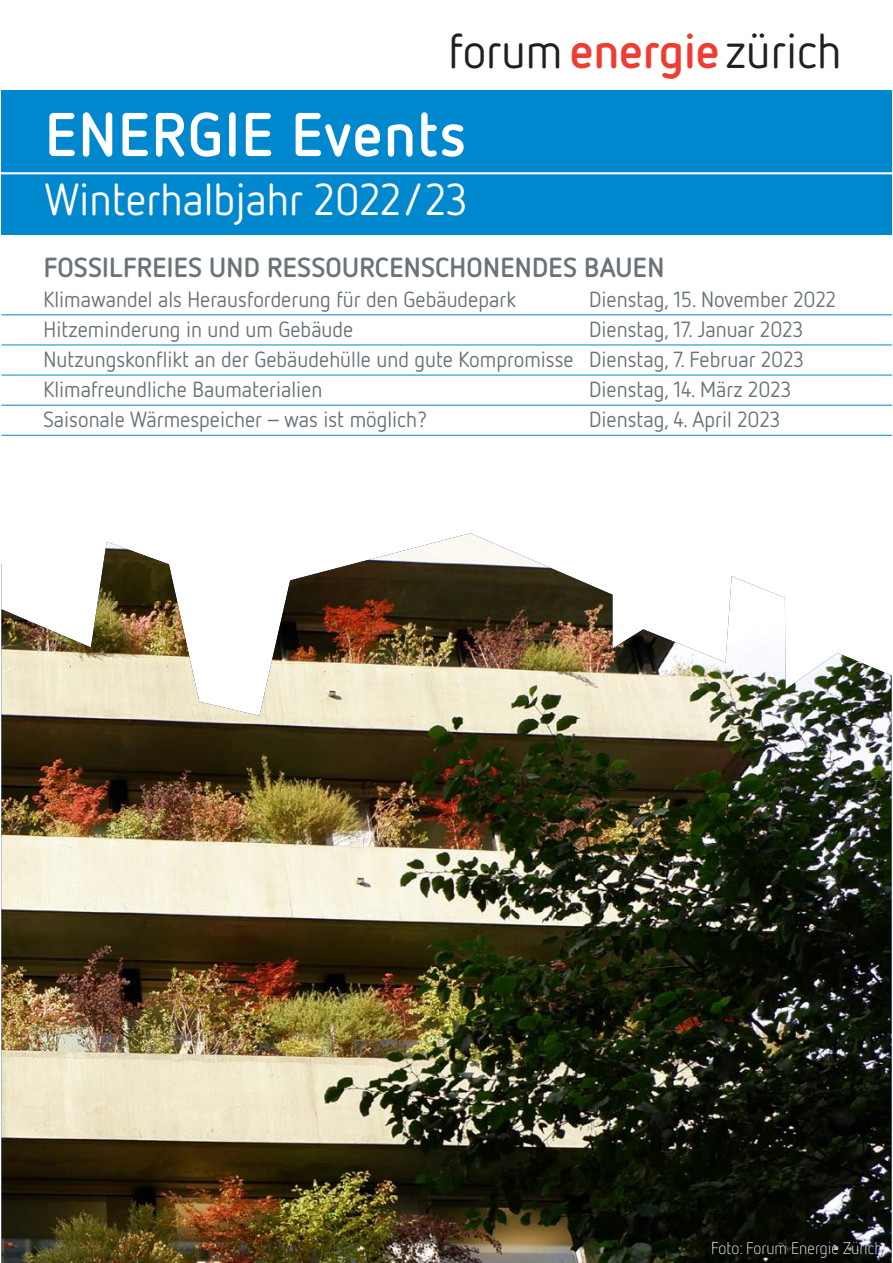
<style>
.page{position:relative;width:893px;height:1263px;background:#fff}
.page>*{position:absolute;margin:0;border:0;box-sizing:border-box;transform-origin:0 0}
.t1{font:700 61.5px "Netto OT";letter-spacing:.03em;color:#fff}
.t2{font:48.75px "Netto OT";color:#231f20}
.t3{font:44.55px "Netto OT";color:#fff}
.t4{font:700 27.6px "Netto OT";letter-spacing:.01em;color:#6a7378}
.t5{font:21.9px/30.2px "Netto OT";color:#6a7378;text-align:justify}
.t6{font:300 16.95px "Netto OT";color:#fff}
.s1{font-weight:700;color:#ee3e34}
</style>
<div class="page">
<div style="left:1px;top:90px;width:890px;height:145px;background:#0088ce"></div>
<hr style="left:1px;top:172px;width:890px;height:2px;background:#fff">
<hr style="left:1px;top:314px;width:890px;height:1px;background:#0088ce">
<hr style="left:1px;top:345px;width:890px;height:1px;background:#0088ce">
<hr style="left:1px;top:375px;width:890px;height:1px;background:#0088ce">
<hr style="left:1px;top:405px;width:890px;height:1px;background:#0088ce">
<hr style="left:1px;top:435px;width:890px;height:1px;background:#0088ce">
<img style="left:1px;top:533px;width:890px;height:730px">
<h2 class="t2" style="left:448px;top:21px;width:395px">forum <span class="s1">energie</span> zürich</h2>
<h1 class="t1" style="left:45px;top:96px;width:422px">ENERGIE Events</h1>
<h3 class="t3" style="left:45px;top:172px;width:424px">Winterhalbjahr 2022/23</h3>
<p class="t4" style="left:44px;top:250px;width:622px">FOSSILFREIES UND RESSOURCENSCHONENDES BAUEN</p>
<p class="t5" style="left:44px;top:283px;width:474px">Klimawandel als Herausforderung für den Gebäudepark</p>
<p class="t5" style="left:589px;top:283px;width:248px">Dienstag, 15. November 2022</p>
<p class="t5" style="left:44px;top:314px;width:311px">Hitzeminderung in und um Gebäude</p>
<p class="t5" style="left:44px;top:314px;width:762px;text-indent:546px">Dienstag, 17. Januar 2023<br>Nutzungskonflikt an der Gebäudehülle und gute Kompromisse Dienstag, 7. Februar 2023<br>Klimafreundliche Baumaterialien</p>
<p class="t5" style="left:589px;top:374px;width:204px">Dienstag, 14. März 2023</p>
<p class="t5" style="left:44px;top:404px;width:385px">Saisonale Wärmespeicher – was ist möglich?</p>
<p class="t5" style="left:589px;top:404px;width:193px">Dienstag, 4. April 2023</p>
<p class="t6" style="left:711px;top:1237px;width:173px">Foto: Forum Energie Zürich</p>
</div>
